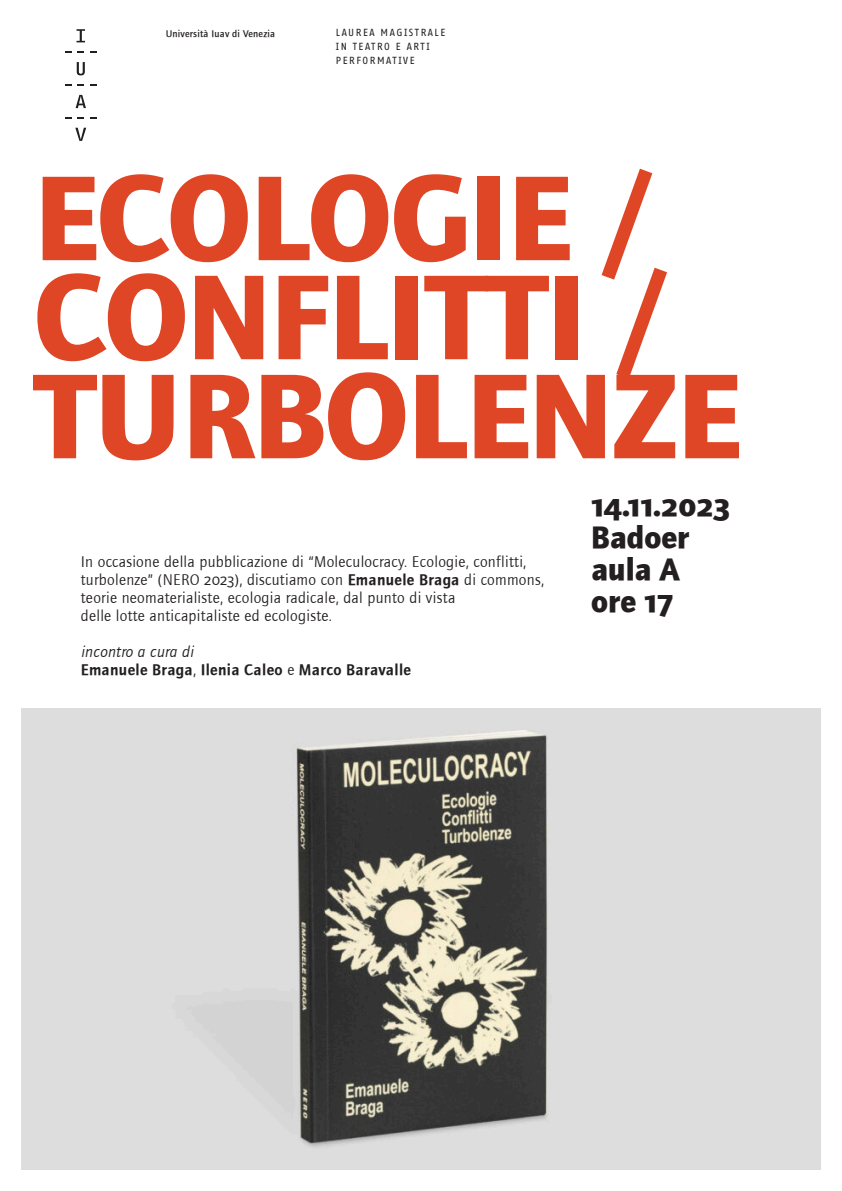
<style>
.page{position:relative;width:842px;height:1191px;background:#fff}
.page>*{position:absolute;margin:0;border:0;box-sizing:border-box;transform-origin:0 0}
.TITOLO{font:700 125px "Foundry Journal";letter-spacing:-.01em;color:#df4625}
.SOTTOTITOLO___INFO{font:700 32px "Foundry Journal";color:#231f20}
.SOTTOTITOLO___INFO-2{font:700 32px "Foundry Journal Sc";color:#231f20}
.TESTO_piccolo{font:16px/18px "Foundry Journal";letter-spacing:.02em;color:#231f20}
.TESTO_piccolo-2{font:16px/18px "Foundry Journal Demi";letter-spacing:.02em;color:#231f20}
.INTESTAZIONE_maiusco{font:10px/14px "Fago Office Sans";letter-spacing:.15em;color:#231f20}
.t1{font:500 10px "Foundry Journal";letter-spacing:.02em;color:#231f20}
.s1{font-family:"Foundry Journal Sc"}
.s2{font-family:"Foundry Journal Demi"}
.s3{font-family:"Foundry Journal";font-style:italic}
.s4{font-family:"Foundry Journal"}
</style>
<div class="page">
<svg style="left:77px;top:29px;width:8px;height:13px"></svg>
<svg style="left:65px;top:51px;width:7px;height:2px"></svg>
<svg style="left:78px;top:51px;width:6px;height:2px"></svg>
<svg style="left:90px;top:51px;width:6px;height:2px"></svg>
<svg style="left:77px;top:62px;width:8px;height:13px"></svg>
<svg style="left:65px;top:84px;width:7px;height:2px"></svg>
<svg style="left:78px;top:84px;width:6px;height:2px"></svg>
<svg style="left:90px;top:84px;width:6px;height:2px"></svg>
<svg style="left:76px;top:95px;width:10px;height:13px"></svg>
<svg style="left:65px;top:117px;width:7px;height:2px"></svg>
<svg style="left:78px;top:117px;width:6px;height:2px"></svg>
<svg style="left:90px;top:117px;width:6px;height:2px"></svg>
<svg style="left:75px;top:128px;width:11px;height:13px"></svg>
<img style="left:21px;top:709px;width:800px;height:460px">
<p class="t1" style="left:166px;top:28px;width:111px">Università Iuav di Venezia</p>
<p class="INTESTAZIONE_maiusco" style="left:336px;top:26px;width:111px">LAUREA MAGISTRALE<br>IN TEATRO E ARTI<br>PERFORMATIVE</p>
<p class="TITOLO" style="left:34px;top:145px;width:645px">ECOLOGIE /</p>
<p class="TITOLO" style="left:34px;top:244px;width:660px">CONFLITTI /</p>
<p class="TITOLO" style="left:34px;top:343px;width:708px">TURBOLENZE</p>
<p class="TESTO_piccolo" style="left:81px;top:553px;width:465px">In occasione della pubblicazione di “Moleculocracy. Ecologie, conflitti, turbolenze” (NERO <span class="s1">2023</span>), discutiamo con <span class="s2">Emanuele Braga</span> di commons, teorie neomaterialiste, ecologia radicale, dal punto di vista<br>delle lotte anticapitaliste ed ecologiste.</p>
<p class="TESTO_piccolo-2" style="left:81px;top:643px;width:332px"><span class="s3">incontro a cura di<br></span>Emanuele Braga<span class="s4">,</span> Ilenia Caleo <span class="s4">e</span> Marco Baravalle</p>
<p class="SOTTOTITOLO___INFO-2" style="left:591px;top:486px;width:141px">14.11.2023</p>
<p class="SOTTOTITOLO___INFO" style="left:591px;top:518px;width:100px">Badoer</p>
<p class="SOTTOTITOLO___INFO" style="left:591px;top:550px;width:90px">aula A</p>
<p class="SOTTOTITOLO___INFO" style="left:591px;top:582px;width:85px">ore <span class="s1">17</span></p>
</div>
